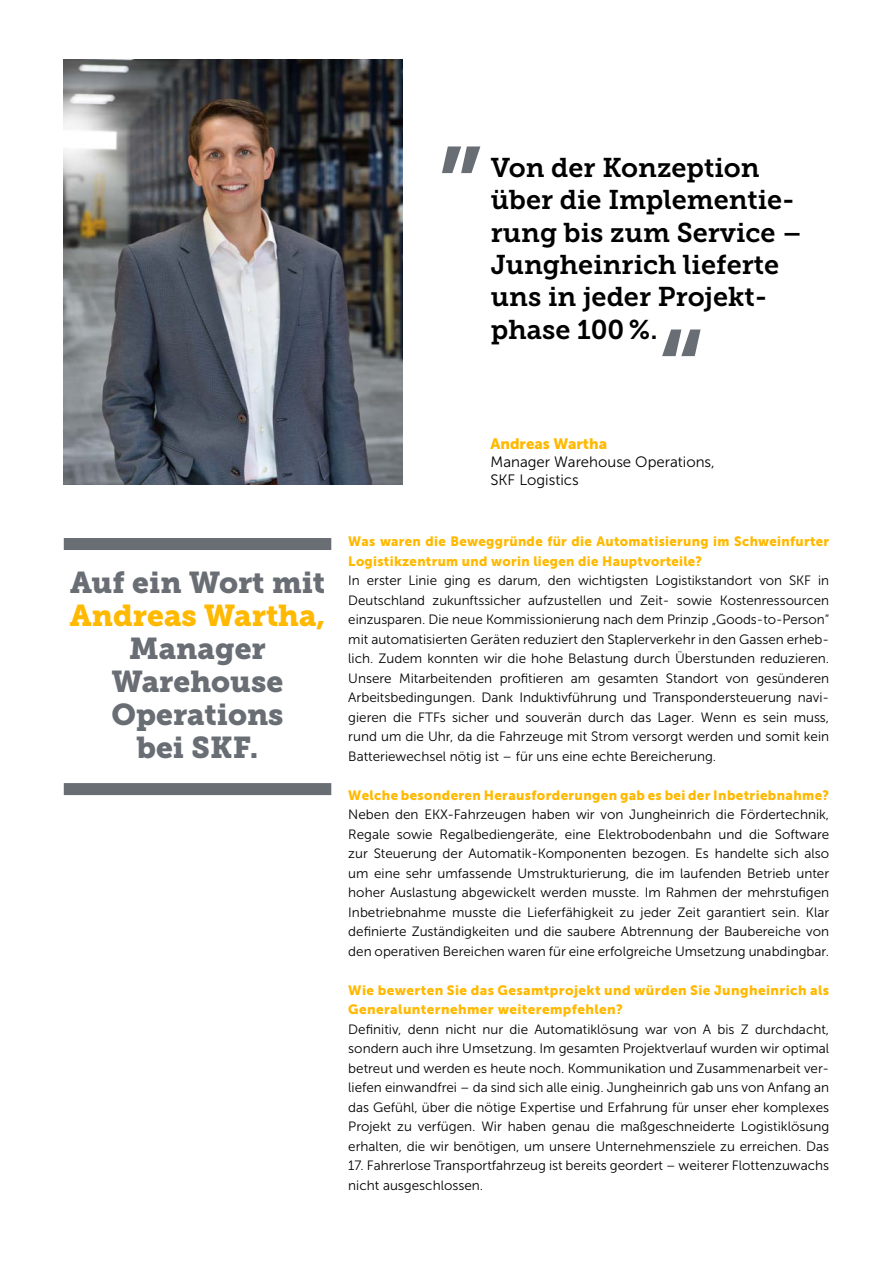
<style>
.page{position:relative;width:893px;height:1263px;background:#fff}
.page>*{position:absolute;margin:0;border:0;box-sizing:border-box;transform-origin:0 0}
.t1{font:114.75px "Museo JH Slab 700";color:#696e75}
.t2{font:30px/33px "Museo JH Slab 900";color:#696e75;text-align:center}
.t3{font:30px "Museo JH Slab 900";color:#ffb900}
.t4{font:27px/32.4px "Museo JH Slab 700";color:#000}
.t5{font:15px/18px "Museo JH Sans 300";color:#000}
.t6{font:15px "Museo JH Sans 900";color:#ffb900}
.t7{font:13.5px/19.5px "Museo JH Sans 300";color:#000;text-align:justify}
.t8{font:13.5px/19.5px "Museo JH Sans 900";letter-spacing:.03em;color:#ffb900}
</style>
<div class="page">
<div style="left:64px;top:538px;width:267px;height:12px;background:#696e75"></div>
<div style="left:64px;top:783px;width:267px;height:12px;background:#696e75"></div>
<img style="left:64px;top:60px;width:338px;height:425px">
<h1 class="t1" style="left:437px;top:125px;width:47px">”</h1>
<h3 class="t4" style="left:491px;top:151px;width:312px">Von der Konzeption über die Implementie&shy;rung bis zum Service –<br>Jungheinrich lieferte uns in jeder Projekt&shy;phase 100 %.</h3>
<h1 class="t1" style="left:657px;top:308px;width:48px">“</h1>
<h2 class="t2" style="left:70px;top:566px;width:256px">Auf ein Wort mit</h2>
<h2 class="t3" style="left:70px;top:598px;width:257px">Andreas Wartha,</h2>
<h2 class="t2" style="left:112px;top:632px;width:173px">Manager<br>Warehouse<br>Operations bei SKF.</h2>
<p class="t6" style="left:491px;top:435px;width:118px">Andreas Wartha</p>
<p class="t5" style="left:491px;top:453px;width:226px">Manager Warehouse Operations,<br>SKF Logistics</p>
<p class="t8" style="left:348px;top:531px;width:482px">Was waren die Beweggründe für die Automatisierung im Schweinfurter<br>Logistikzentrum und worin liegen die Hauptvorteile?</p>
<p class="t7" style="left:348px;top:571px;width:482px">In erster Linie ging es darum, den wichtigsten Logistikstandort von SKF in Deutschland zukunftssicher aufzustellen und Zeit- sowie Kostenressourcen einzusparen. Die neue Kommissionierung nach dem Prinzip „Goods-to-Person“ mit automatisierten Geräten reduziert den Staplerverkehr in den Gassen erheb&shy;lich. Zudem konnten wir die hohe Belastung durch Überstunden reduzieren.<br>Unsere Mitarbeitenden profitieren am gesamten Standort von gesünderen Arbeitsbedingungen. Dank Induktivführung und Transpondersteuerung navi&shy;gieren die FTFs sicher und souverän durch das Lager. Wenn es sein muss, rund um die Uhr, da die Fahrzeuge mit Strom versorgt werden und somit kein Batteriewechsel nötig ist – für uns eine echte Bereicherung.</p>
<p class="t8" style="left:348px;top:785px;width:482px">Welche besonderen Herausforderungen gab es bei der Inbetriebnahme?</p>
<p class="t7" style="left:348px;top:805px;width:482px">Neben den EKX-Fahrzeugen haben wir von Jungheinrich die Fördertechnik, Regale sowie Regalbediengeräte, eine Elektrobodenbahn und die Software zur Steuerung der Automatik-Komponenten bezogen. Es handelte sich also um eine sehr umfassende Umstrukturierung, die im laufenden Betrieb unter hoher Auslastung abgewickelt werden musste. Im Rahmen der mehrstufigen Inbetriebnahme musste die Lieferfähigkeit zu jeder Zeit garantiert sein. Klar definierte Zuständigkeiten und die saubere Abtrennung der Baubereiche von den operativen Bereichen waren für eine erfolgreiche Umsetzung unabdingbar.</p>
<p class="t8" style="left:348px;top:980px;width:482px">Wie bewerten Sie das Gesamtprojekt und würden Sie Jungheinrich als<br>Generalunternehmer weiterempfehlen?</p>
<p class="t7" style="left:348px;top:1019px;width:482px">Definitiv, denn nicht nur die Automatiklösung war von A bis Z durchdacht, sondern auch ihre Umsetzung. Im gesamten Projektverlauf wurden wir optimal betreut und werden es heute noch. Kommunikation und Zusammenarbeit ver&shy;liefen einwandfrei – da sind sich alle einig. Jungheinrich gab uns von Anfang an das Gefühl, über die nötige Expertise und Erfahrung für unser eher komplexes Projekt zu verfügen. Wir haben genau die maßgeschneiderte Logistiklösung erhalten, die wir benötigen, um unsere Unternehmensziele zu erreichen. Das</p>
<p class="t7" style="left:348px;top:1156px;width:482px">17. Fahrerlose Transportfahrzeug ist bereits geordert – weiterer Flottenzuwachs nicht ausgeschlossen.</p>
</div>
